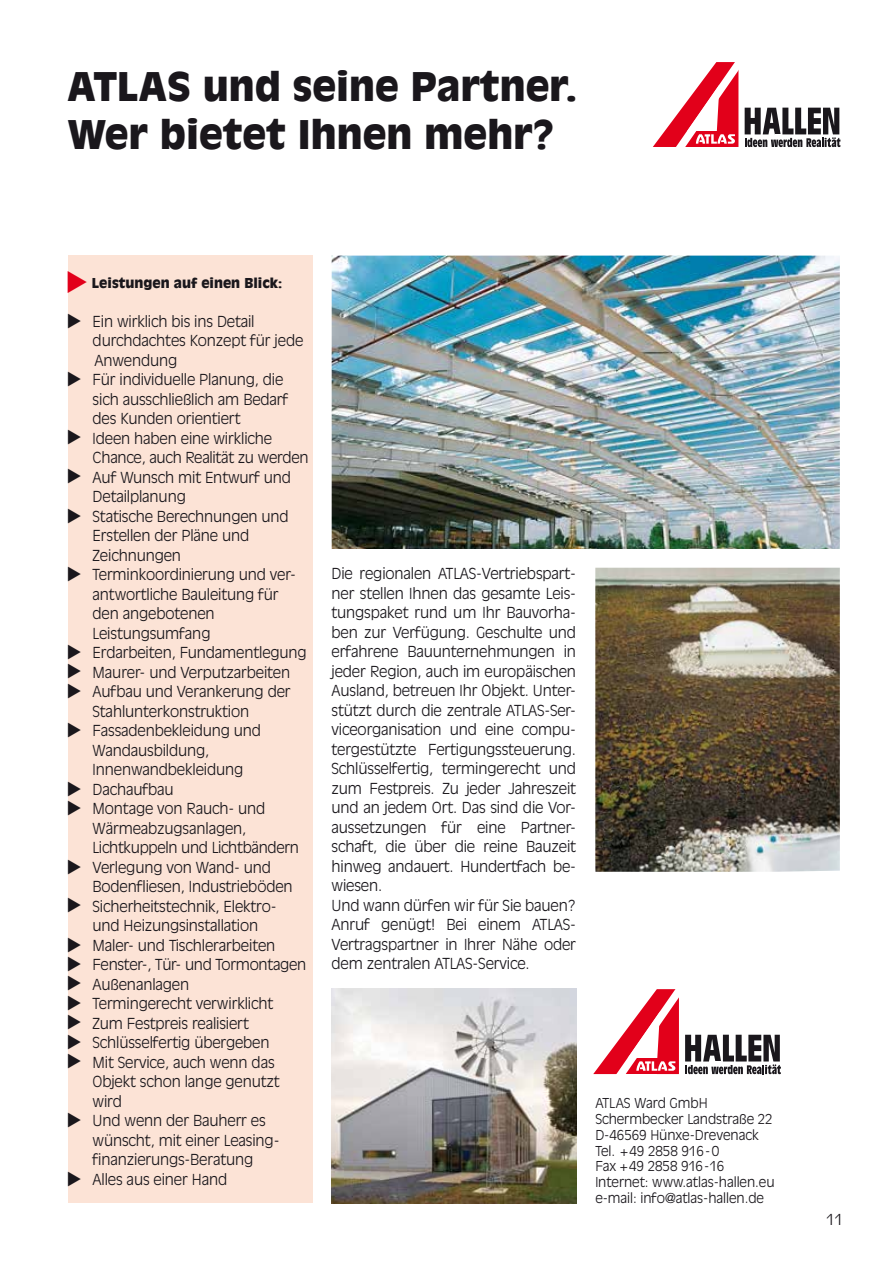
<style>
.page{position:relative;width:893px;height:1263px;background:#fff}
.page>*{position:absolute;margin:0;border:0;box-sizing:border-box;transform-origin:0 0}
.t1{font:900 39px/48.8px "Antique Olive";color:#1a171c}
.t2{font:18px "Zapf Dingbats ITC";color:#1a171c}
.t3{font:300 15px/19.5px "Antique Olive";letter-spacing:-.01em;color:#1a171c}
.t4{font:300 13.5px/15.8px "Antique Olive";letter-spacing:-.005em;color:#1a171c}
.t5{font:900 13.5px "Antique Olive";color:#1a171c}
</style>
<div class="page">
<div style="left:68px;top:256px;width:245px;height:947px;background:#fce3d6"></div>
<img style="left:332px;top:989px;width:244px;height:214px">
<img style="left:332px;top:256px;width:508px;height:293px">
<img style="left:595px;top:568px;width:245px;height:304px">
<svg style="left:653px;top:62px;width:187px;height:86px"></svg>
<svg style="left:593px;top:989px;width:188px;height:86px"></svg>
<h1 class="t1" style="left:67px;top:60px;width:512px">ATLAS und seine Partner.<br>Wer bietet Ihnen mehr?</h1>
<p class="t2" style="left:83px;top:644px;width:57px;rotate:90deg">▲▲▲</p>
<p class="t2" style="left:83px;top:722px;width:96px;rotate:90deg">▲ ▲▲</p>
<p class="t2" style="left:83px;top:936px;width:135px;rotate:90deg">▲▲▲▲▲▲▲</p>
<p class="t5" style="left:92px;top:275px;width:192px">Leistungen auf einen Blick:</p>
<p class="t3" style="left:93px;top:311px;width:217px">Ein wirklich bis ins Detail durchdachtes Konzept für jede<br>Anwendung<br>Für individuelle Planung, die sich ausschließlich am Bedarf des Kunden orientiert<br>Ideen haben eine wirkliche<br>Chance, auch Realität zu werden<br>Auf Wunsch mit Entwurf und<br>Detailplanung<br>Statische Berechnungen und<br>Erstellen der Pläne und<br>Zeichnungen<br>Terminkoordinierung und ver&shy;antwortliche Bauleitung für den angebotenen<br>Leistungsumfang<br>Erdarbeiten, Fundamentlegung<br>Maurer- und Verputzarbeiten<br>Aufbau und Verankerung der<br>Stahlunterkonstruktion<br>Fassadenbekleidung und<br>Wandausbildung,<br>Innenwandbekleidung<br>Dachaufbau<br>Montage von Rauch- und<br>Wärmeabzugsanlagen,<br>Lichtkuppeln und Lichtbändern<br>Verlegung von Wand- und<br>Bodenfliesen, Industrieböden<br>Sicherheitstechnik, Elektro-<br>und Heizungsinstallation<br>Maler- und Tischlerarbeiten<br>Fenster-, Tür- und Tormontagen<br>Außenanlagen<br>Termingerecht verwirklicht<br>Zum Festpreis realisiert<br>Schlüsselfertig übergeben<br>Mit Service, auch wenn das<br>Objekt schon lange genutzt wird<br>Und wenn der Bauherr es wünscht, mit einer Leasing&shy;finanzierungs-Beratung<br>Alles aus einer Hand</p>
<p class="t3" style="left:332px;top:563px;width:246px">Die regionalen ATLAS-Vertriebspart&shy;ner stellen Ihnen das gesamte Leis&shy;tungspaket rund um Ihr Bauvorha&shy;ben zur Verfügung. Geschulte und erfahrene Bauunternehmungen in jeder Region, auch im europäischen Ausland, betreuen Ihr Objekt. Unter&shy;stützt durch die zentrale ATLAS-Ser&shy;viceorganisation und eine compu&shy;tergestützte Fertigungssteuerung.<br>Schlüsselfertig, termingerecht und zum Festpreis. Zu jeder Jahreszeit und an jedem Ort. Das sind die Vor&shy;aussetzungen für eine Partner&shy;schaft, die über die reine Bauzeit hinweg andauert. Hundertfach be-- wiesen.<br>Und wann dürfen wir für Sie bauen?<br>Anruf genügt! Bei einem ATLAS-Vertragspartner in Ihrer Nähe oder dem zentralen ATLAS-Service.</p>
<p class="t4" style="left:595px;top:1095px;width:181px">ATLAS Ward GmbH<br>Schermbecker Landstraße 22<br>D-46569 Hünxe-Drevenack<br>Tel. +49 2858 916-0<br>Fax +49 2858 916-16<br>Internet: www.atlas-hallen.eu e-mail: info@atlas-hallen.de</p>
<p class="t3" style="left:826px;top:1209px;width:18px">11</p>
</div>
